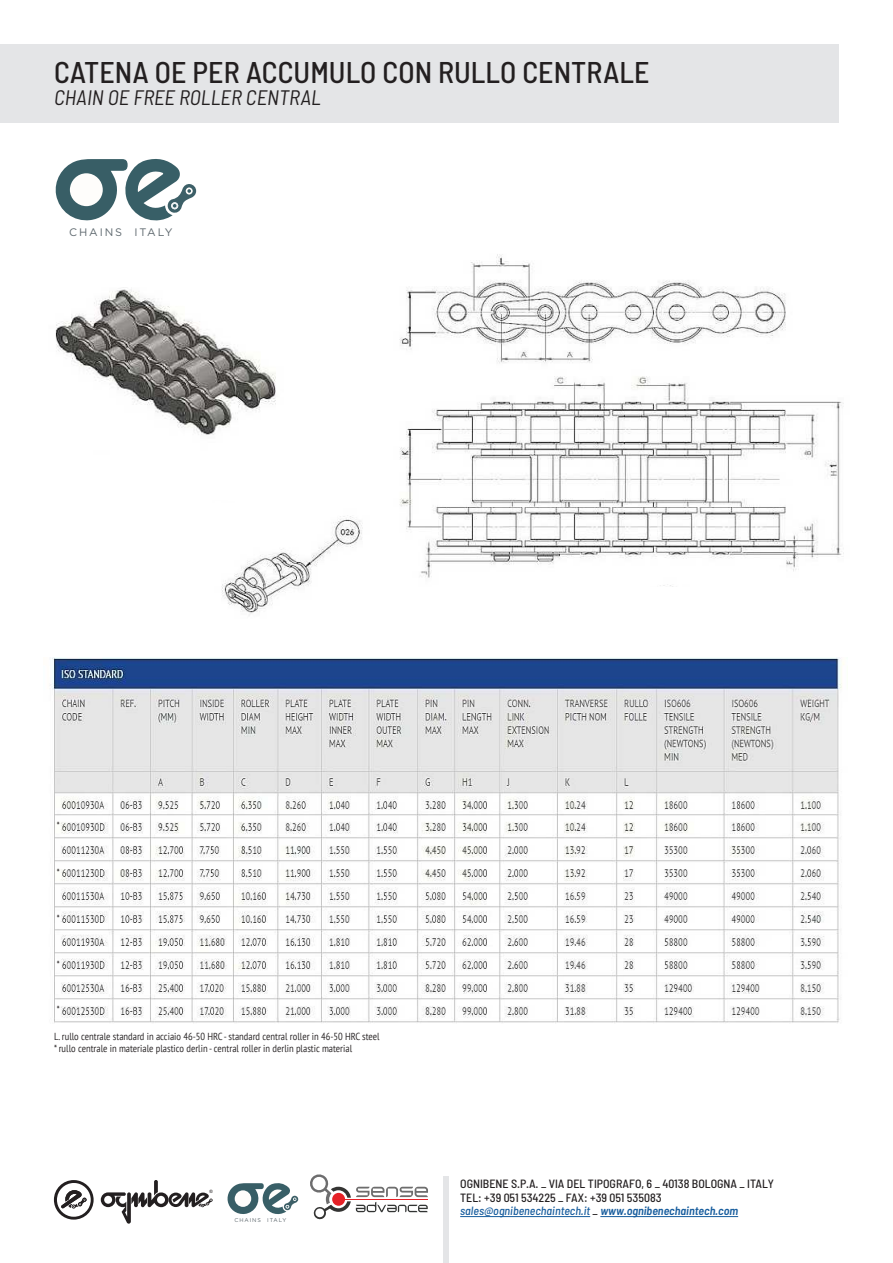
<style>
.page{position:relative;width:893px;height:1263px;background:#fff}
.page>*{position:absolute;margin:0;border:0;box-sizing:border-box;transform-origin:0 0}
.t1{font:500 semi-condensed 30px "Barlow";color:#231f20}
.t2{font:italic semi-condensed 21px "Barlow";color:#231f20}
.t3{font:500 semi-condensed 12px "Barlow";color:#231f20}
.t4{font:italic 500 semi-condensed 12px "Barlow";color:#175d9e}
.t5{font:10.8px "Gotham";letter-spacing:.17em;color:#5e686e}
.t6{font:10.2px "PT Sans";color:#231f20;scale:.84 1}
.t7{font:5.4px "Gotham";letter-spacing:.17em;color:#5e686e}
.t8{font:4.5px "Arial";color:#231f20}
.s1{font-style:normal;color:#231f20}
.s2{font-weight:600}
</style>
<div class="page">
<div style="left:0;top:45px;width:839px;height:78px;background:#e4e5e7"></div>
<img style="left:50px;top:657px;width:794px;height:366px">
<img style="left:399px;top:254px;width:445px;height:333px">
<img style="left:221px;top:516px;width:142px;height:100px">
<div style="left:444px;top:1176px;width:5px;height:87px;background:#e4e5e7"></div>
<hr style="left:460px;top:1216px;width:130px;height:1px;background:#175d9e">
<hr style="left:600px;top:1216px;width:138px;height:1px;background:#175d9e">
<svg style="left:227px;top:1183px;width:71px;height:31px"></svg>
<svg style="left:310px;top:1174px;width:118px;height:46px"></svg>
<svg style="left:101px;top:1180px;width:112px;height:44px"></svg>
<svg style="left:54px;top:1180px;width:40px;height:39px"></svg>
<img style="left:55px;top:287px;width:221px;height:148px">
<svg style="left:55px;top:159px;width:141px;height:62px"></svg>
<p class="t1" style="left:54px;top:54px;width:597px">CATENA OE PER ACCUMULO CON RULLO CENTRALE</p>
<p class="t2" style="left:54px;top:84px;width:269px">CHAIN OE FREE ROLLER CENTRAL</p>
<p class="t5" style="left:69px;top:225px;width:105px">CHAINS ITALY</p>
<p class="t6" style="left:57px;top:819px;width:5px">*</p>
<p class="t6" style="left:57px;top:865px;width:5px">*</p>
<p class="t6" style="left:57px;top:911px;width:5px">*</p>
<p class="t6" style="left:57px;top:958px;width:5px">*</p>
<p class="t6" style="left:57px;top:1003px;width:5px">*</p>
<p class="t6" style="left:54px;top:1029px;width:389px">L. rullo centrale standard in acciaio 46-50 HRC - standard central roller in 46-50 HRC steel</p>
<p class="t6" style="left:54px;top:1042px;width:356px">* rullo centrale in materiale plastico derlin - central roller in derlin plastic material</p>
<p class="t8" style="left:209px;top:1189px;width:5px">®</p>
<p class="t7" style="left:234px;top:1216px;width:54px">CHAINS ITALY</p>
<p class="t3" style="left:460px;top:1176px;width:315px">OGNIBENE S.P.A. _ VIA DEL TIPOGRAFO, 6 _ 40138 BOLOGNA _ ITALY</p>
<p class="t3" style="left:460px;top:1190px;width:203px">TEL: +39 051 534225 _ FAX: +39 051 535083</p>
<p class="t4" style="left:460px;top:1203px;width:279px">sales@ognibenechaintech.it <span class="s1">_</span> <span class="s2">www.ognibenechaintech.com</span></p>
</div>
